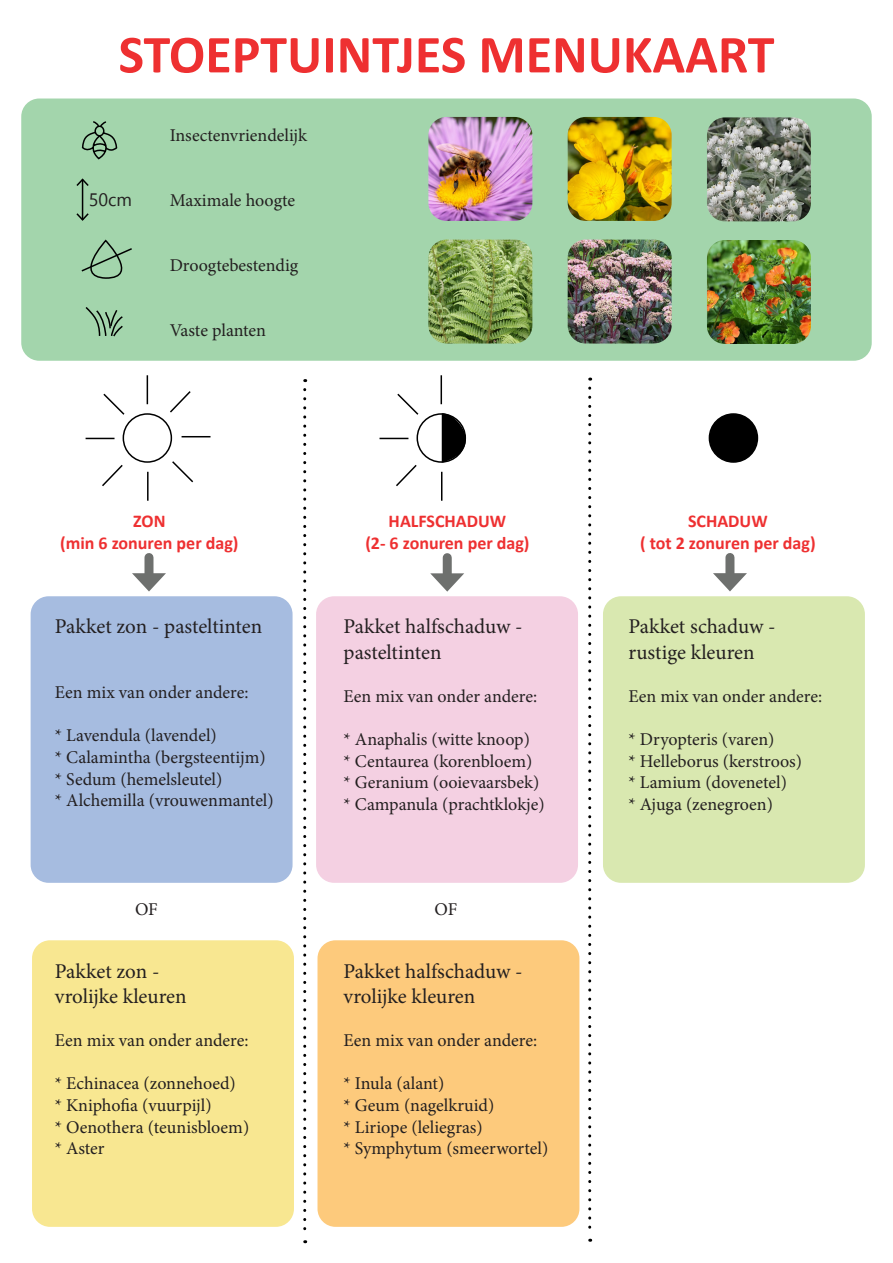
<style>
.page{position:relative;width:893px;height:1263px;background:#fff}
.page>*{position:absolute;margin:0;border:0;box-sizing:border-box;transform-origin:0 0}
.t1{font:700 54px "Calibri";color:#ee3031}
.t2{font:21px "Minion Pro";color:#231f20}
.t3{font:18px "Minion Pro";color:#231f20}
.t4{font:700 18px "Calibri";color:#ee3031}
.t5{font:18px "Gadugi";color:#231f20}
</style>
<div class="page">
<div style="left:21px;top:99px;width:851px;height:262px;background:#a3d5ac;border-radius:18px"></div>
<div style="left:31px;top:596px;width:262px;height:287px;background:#a6bce0;border-radius:18px"></div>
<div style="left:316px;top:596px;width:262px;height:287px;background:#f4d0e2;border-radius:18px"></div>
<div style="left:603px;top:596px;width:262px;height:287px;background:#d9e8b0;border-radius:18px"></div>
<div style="left:32px;top:940px;width:262px;height:287px;background:#f8e791;border-radius:18px"></div>
<div style="left:317px;top:940px;width:262px;height:287px;background:#fdca7c;border-radius:18px"></div>
<svg style="left:303px;top:390px;width:3px;height:853px"></svg>
<svg style="left:588px;top:388px;width:3px;height:854px"></svg>
<div style="left:144px;top:557px;width:9px;height:23px;background:#6e706e"></div>
<svg style="left:132px;top:573px;width:34px;height:18px"></svg>
<div style="left:443px;top:558px;width:9px;height:22px;background:#6e706e"></div>
<svg style="left:430px;top:573px;width:34px;height:19px"></svg>
<div style="left:725px;top:557px;width:9px;height:23px;background:#6e706e"></div>
<svg style="left:713px;top:573px;width:34px;height:18px"></svg>
<svg style="left:81px;top:121px;width:37px;height:39px"></svg>
<hr style="left:82px;top:179px;width:1px;height:41px;background:#000">
<svg style="left:76px;top:178px;width:13px;height:10px"></svg>
<svg style="left:76px;top:212px;width:13px;height:9px"></svg>
<svg style="left:81px;top:239px;width:51px;height:40px"></svg>
<svg style="left:85px;top:307px;width:38px;height:30px"></svg>
<img style="left:428px;top:117px;width:104px;height:104px">
<img style="left:568px;top:117px;width:104px;height:104px">
<img style="left:707px;top:117px;width:104px;height:104px">
<img style="left:428px;top:240px;width:104px;height:103px">
<img style="left:568px;top:240px;width:104px;height:103px">
<img style="left:707px;top:240px;width:104px;height:104px">
<div style="left:123px;top:413px;width:49px;height:50px;border:2px solid #000;border-radius:50%"></div>
<svg style="left:147px;top:375px;width:1px;height:29px"></svg>
<hr style="left:147px;top:472px;width:2px;height:29px;background:#000">
<svg style="left:102px;top:465px;width:21px;height:22px"></svg>
<svg style="left:170px;top:391px;width:21px;height:22px"></svg>
<svg style="left:182px;top:436px;width:28px;height:1px"></svg>
<svg style="left:86px;top:438px;width:29px;height:1px"></svg>
<svg style="left:103px;top:393px;width:22px;height:22px"></svg>
<svg style="left:172px;top:461px;width:22px;height:22px"></svg>
<div style="left:709px;top:414px;width:48px;height:48px;background:#000;border-radius:50%"></div>
<div style="left:709px;top:413px;width:49px;height:50px;border:2px solid #000;border-radius:50%"></div>
<div style="left:416px;top:413px;width:50px;height:50px;border:2px solid #000;border-radius:50%"></div>
<svg style="left:441px;top:375px;width:1px;height:29px"></svg>
<svg style="left:441px;top:472px;width:1px;height:29px"></svg>
<svg style="left:396px;top:465px;width:21px;height:21px"></svg>
<svg style="left:379px;top:438px;width:29px;height:1px"></svg>
<svg style="left:397px;top:393px;width:22px;height:22px"></svg>
<svg style="left:442px;top:413px;width:25px;height:50px"></svg>
<p class="t1" style="left:119px;top:16px;width:657px">STOEPTUINTJES MENUKAART</p>
<p class="t5" style="left:89px;top:189px;width:45px">50cm</p>
<p class="t3" style="left:170px;top:124px;width:139px">Insectenvriendelijk</p>
<p class="t3" style="left:170px;top:188px;width:127px">Maximale hoogte</p>
<p class="t3" style="left:170px;top:253px;width:130px">Droogtebestendig</p>
<p class="t3" style="left:170px;top:318px;width:98px">Vaste planten</p>
<p class="t4" style="left:133px;top:508px;width:34px">ZON</p>
<p class="t4" style="left:60px;top:530px;width:180px">(min 6 zonuren per dag)</p>
<p class="t2" style="left:55px;top:613px;width:209px">Pakket zon - pasteltinten</p>
<p class="t3" style="left:55px;top:680px;width:195px">Een mix van onder andere:</p>
<p class="t3" style="left:55px;top:724px;width:163px">* Lavendula (lavendel)</p>
<p class="t3" style="left:55px;top:745px;width:212px">* Calamintha (bergsteentijm)</p>
<p class="t3" style="left:55px;top:767px;width:169px">* Sedum (hemelsleutel)</p>
<p class="t3" style="left:55px;top:788px;width:220px">* Alchemilla (vrouwenmantel)</p>
<p class="t4" style="left:389px;top:508px;width:119px">HALFSCHADUW</p>
<p class="t4" style="left:365px;top:530px;width:166px">(2- 6 zonuren per dag)</p>
<p class="t2" style="left:344px;top:613px;width:181px">Pakket halfschaduw -</p>
<p class="t2" style="left:344px;top:638px;width:99px">pasteltinten</p>
<p class="t3" style="left:344px;top:684px;width:195px">Een mix van onder andere:</p>
<p class="t3" style="left:344px;top:727px;width:188px">* Anaphalis (witte knoop)</p>
<p class="t3" style="left:344px;top:749px;width:190px">* Centaurea (korenbloem)</p>
<p class="t3" style="left:344px;top:770px;width:197px">* Geranium (ooievaarsbek)</p>
<p class="t3" style="left:344px;top:792px;width:203px">* Campanula (prachtklokje)</p>
<p class="t3" style="left:135px;top:897px;width:24px">OF</p>
<p class="t3" style="left:434px;top:897px;width:24px">OF</p>
<p class="t2" style="left:55px;top:957px;width:106px">Pakket zon -</p>
<p class="t2" style="left:55px;top:982px;width:133px">vrolijke kleuren</p>
<p class="t3" style="left:55px;top:1028px;width:195px">Een mix van onder andere:</p>
<p class="t3" style="left:55px;top:1071px;width:182px">* Echinacea (zonnehoed)</p>
<p class="t3" style="left:55px;top:1093px;width:158px">* Kniphofia (vuurpijl)</p>
<p class="t3" style="left:55px;top:1115px;width:196px">* Oenothera (teunisbloem)</p>
<p class="t3" style="left:55px;top:1136px;width:51px">* Aster</p>
<p class="t2" style="left:344px;top:957px;width:181px">Pakket halfschaduw -</p>
<p class="t2" style="left:344px;top:982px;width:133px">vrolijke kleuren</p>
<p class="t3" style="left:344px;top:1028px;width:195px">Een mix van onder andere:</p>
<p class="t3" style="left:344px;top:1071px;width:102px">* Inula (alant)</p>
<p class="t3" style="left:344px;top:1093px;width:152px">* Geum (nagelkruid)</p>
<p class="t3" style="left:344px;top:1115px;width:141px">* Liriope (leliegras)</p>
<p class="t3" style="left:344px;top:1136px;width:206px">* Symphytum (smeerwortel)</p>
<p class="t4" style="left:688px;top:508px;width:81px">SCHADUW</p>
<p class="t4" style="left:640px;top:530px;width:177px">( tot 2 zonuren per dag)</p>
<p class="t2" style="left:628px;top:613px;width:149px">Pakket schaduw -</p>
<p class="t2" style="left:628px;top:638px;width:128px">rustige kleuren</p>
<p class="t3" style="left:628px;top:684px;width:195px">Een mix van onder andere:</p>
<p class="t3" style="left:628px;top:727px;width:147px">* Dryopteris (varen)</p>
<p class="t3" style="left:628px;top:749px;width:175px">* Helleborus (kerstroos)</p>
<p class="t3" style="left:628px;top:770px;width:160px">* Lamium (dovenetel)</p>
<p class="t3" style="left:628px;top:792px;width:146px">* Ajuga (zenegroen)</p>
</div>
